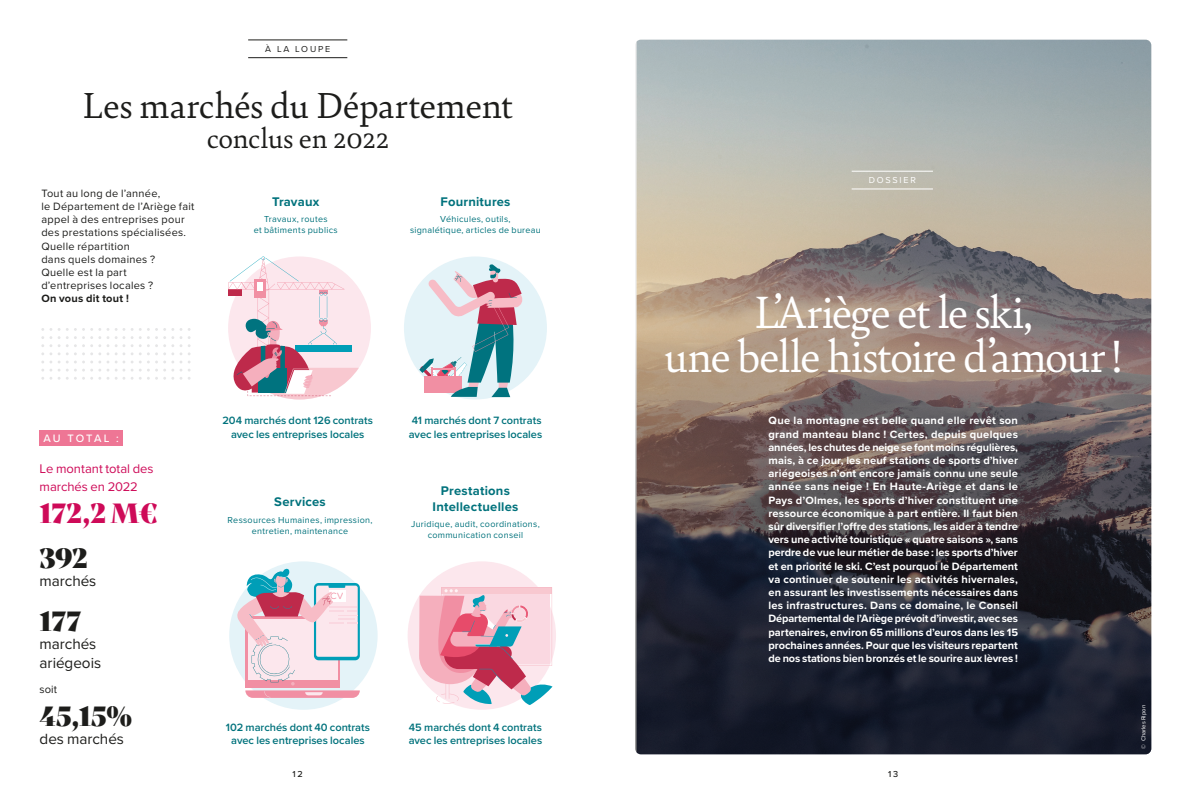
<style>
.page{position:relative;width:1191px;height:794px;background:#fff}
.page>*{position:absolute;margin:0;border:0;box-sizing:border-box;transform-origin:0 0}
.t1{font:48px/44px "Bely";letter-spacing:-.03em;color:#fff;text-align:center}
.t2{font:38.4px "Bely";letter-spacing:-.01em;color:#1d1d1b}
.t3{font:30px "Bely";letter-spacing:-.01em;color:#1d1d1b}
.texte_justfie{font:27px "Bely Display";letter-spacing:-.005em;color:#1d1d1b}
.texte_justfie-2{font:27px "Bely Display";color:#ce0a58}
.texte_justfie-3{font:15.3px/18.3px "Proxima Nova";letter-spacing:-.005em;color:#1d1d1b}
.Chapeau{font:700 13px/15.6px "Proxima Nova";letter-spacing:.02em;color:#00727c;text-align:center}
.texte_justfie-4{font:13px/18.3px "Proxima Nova";color:#ce0a58}
.Chapeau-2{font:500 11.1px "Proxima Nova";letter-spacing:.175em;color:#fff}
.texte_justfie-5{font:11.1px "Proxima Nova";color:#1d1d1b}
.Chapeau-3{font:700 11px/13.2px "Proxima Nova";letter-spacing:-.005em;color:#fff;text-align:justify}
.texte_justfie-6{font:600 11px/13.2px "Proxima Nova";color:#00727c;text-align:center}
.Chapeau-4{font:11px/13.2px "Proxima Nova";letter-spacing:.025em;color:#1d1d1b}
.Chapeau-5{font:700 11px "Proxima Nova";letter-spacing:.02em;color:#1d1d1b}
.Chapeau-6{font:9px/10.8px "Proxima Nova";letter-spacing:.035em;color:#00727c;text-align:center}
.t4{font:9px "Proxima Nova";letter-spacing:.2em;color:#1d1d1b}
.t5{font:9px "Proxima Nova";letter-spacing:.2em;color:#fff}
.t6{font:500 9px "Proxima Nova";color:#1d1d1b}
.t7{font:9px "Gotham Rounded";color:#f18fa3}
.t8{font:6px "Proxima Nova";color:#fff}
</style>
<div class="page">
<img style="left:636px;top:40px;width:515px;height:714px">
<svg style="left:635px;top:313px;width:516px;height:441px;background:#4a4348"></svg>
<hr style="left:248px;top:40px;width:99px;height:1px;background:#1d1d1b">
<hr style="left:248px;top:57px;width:99px;height:1px;background:#1d1d1b">
<hr style="left:851px;top:171px;width:82px;height:1px;background:#fff">
<hr style="left:851px;top:189px;width:82px;height:1px;background:#fff">
<svg style="left:107px;top:328px;width:2px;height:35px"></svg>
<svg style="left:58px;top:377px;width:43px;height:3px"></svg>
<svg style="left:41px;top:377px;width:11px;height:3px"></svg>
<svg style="left:58px;top:369px;width:43px;height:2px"></svg>
<svg style="left:58px;top:328px;width:43px;height:35px"></svg>
<svg style="left:41px;top:328px;width:11px;height:35px"></svg>
<svg style="left:188px;top:328px;width:3px;height:35px"></svg>
<svg style="left:139px;top:377px;width:43px;height:3px"></svg>
<svg style="left:115px;top:377px;width:10px;height:3px"></svg>
<svg style="left:139px;top:369px;width:43px;height:2px"></svg>
<svg style="left:139px;top:328px;width:43px;height:35px"></svg>
<svg style="left:131px;top:328px;width:2px;height:35px"></svg>
<svg style="left:115px;top:328px;width:10px;height:35px"></svg>
<div style="left:40px;top:430px;width:83px;height:15px;background:#ee7695"></div>
<div style="left:228px;top:256px;width:143px;height:143px;background:#fce7ed;border-radius:50%"></div>
<svg style="left:228px;top:256px;width:131px;height:143px"></svg>
<div style="left:229px;top:561px;width:148px;height:149px;background:#e4f3f8;border-radius:50%"></div>
<svg style="left:236px;top:568px;width:124px;height:130px"></svg>
<div style="left:404px;top:256px;width:143px;height:143px;background:#e4f3f8;border-radius:50%"></div>
<svg style="left:419px;top:264px;width:104px;height:133px"></svg>
<div style="left:407px;top:561px;width:149px;height:149px;background:#fce7ed;border-radius:50%"></div>
<svg style="left:419px;top:587px;width:133px;height:118px"></svg>
<p class="t4" style="left:265px;top:42px;width:67px">À LA LOUPE</p>
<p class="t2" style="left:82px;top:78px;width:433px">Les marchés du Département</p>
<p class="t3" style="left:207px;top:117px;width:183px">conclus en 2022</p>
<p class="Chapeau-4" style="left:41px;top:186px;width:155px">Tout au long de l’année,<br>le Département de l’Ariège fait appel à des entreprises pour des prestations spécialisées.</p>
<p class="Chapeau-4" style="left:41px;top:239px;width:115px">Quelle répartition dans quels domaines ?</p>
<p class="Chapeau-4" style="left:41px;top:265px;width:113px">Quelle est la part d’entreprises locales ?</p>
<p class="Chapeau-5" style="left:41px;top:290px;width:89px">On vous dit tout !</p>
<p class="Chapeau" style="left:272px;top:193px;width:49px">Travaux</p>
<p class="Chapeau-6" style="left:254px;top:213px;width:85px">Travaux, routes<br>et bâtiments publics</p>
<p class="Chapeau" style="left:440px;top:193px;width:72px">Fournitures</p>
<p class="Chapeau-6" style="left:410px;top:213px;width:132px">Véhicules, outils,<br>signalétique, articles de bureau</p>
<p class="Chapeau-2" style="left:44px;top:430px;width:77px">AU TOTAL :</p>
<p class="texte_justfie-4" style="left:40px;top:458px;width:115px">Le montant total des marchés en 2022</p>
<p class="texte_justfie-2" style="left:40px;top:492px;width:120px">172,2 M€</p>
<p class="texte_justfie" style="left:40px;top:536px;width:49px">392</p>
<p class="texte_justfie-3" style="left:40px;top:571px;width:58px">marchés</p>
<p class="texte_justfie" style="left:40px;top:599px;width:43px">177</p>
<p class="texte_justfie-3" style="left:40px;top:634px;width:63px">marchés ariégeois</p>
<p class="texte_justfie-5" style="left:40px;top:680px;width:19px">soit</p>
<p class="texte_justfie" style="left:40px;top:694px;width:94px">45,15%</p>
<p class="texte_justfie-3" style="left:40px;top:729px;width:86px">des marchés</p>
<p class="texte_justfie-6" style="left:222px;top:414px;width:152px">204 marchés dont 126 contrats avec les entreprises locales</p>
<p class="Chapeau" style="left:274px;top:494px;width:53px">Services</p>
<p class="Chapeau-6" style="left:228px;top:514px;width:146px">Ressources Humaines, impression, entretien, maintenance</p>
<p class="t7" style="left:330px;top:590px;width:15px">CV</p>
<p class="texte_justfie-6" style="left:409px;top:414px;width:135px;text-align:left">41 marchés dont 7 contrats avec les entreprises locales</p>
<p class="Chapeau" style="left:432px;top:482px;width:87px">Prestations<br>Intellectuelles</p>
<p class="Chapeau-6" style="left:411px;top:518px;width:130px">Juridique, audit, coordinations, communication conseil</p>
<p class="texte_justfie-6" style="left:226px;top:720px;width:146px">102 marchés dont 40 contrats avec les entreprises locales</p>
<p class="texte_justfie-6" style="left:409px;top:720px;width:135px;text-align:left">45 marchés dont 4 contrats avec les entreprises locales</p>
<p class="t5" style="left:868px;top:173px;width:49px">DOSSIER</p>
<p class="t1" style="left:664px;top:288px;width:460px">L’Ariège et le ski,<br>une belle histoire d’amour !</p>
<p class="Chapeau-3" style="left:768px;top:414px;width:251px">Que la montagne est belle quand elle revêt son grand manteau blanc ! Certes, depuis quelques années, les chutes de neige se font moins régulières, mais, à ce jour, les neuf stations de sports d’hiver ariégeoises n’ont encore jamais connu une seule année sans neige ! En Haute-Ariège et dans le Pays d’Olmes, les sports d’hiver constituent une ressource économique à part entière. Il faut bien sûr diversifier l’offre des stations, les aider à tendre vers une activité touristique « quatre saisons », sans perdre de vue leur métier de base : les sports d’hiver et en priorité le ski. C’est pourquoi le Département va continuer de soutenir les activités hivernales, en assurant les investissements nécessaires dans les infrastructures. Dans ce domaine, le Conseil Départemental de l’Ariège prévoit d’investir, avec ses partenaires, environ 65 millions d’euros dans les 15 prochaines années. Pour que les visiteurs repartent de nos stations bien bronzés et le sourire aux lèvres !</p>
<p class="t6" style="left:292px;top:767px;width:12px">12</p>
<p class="t6" style="left:888px;top:767px;width:12px">13</p>
<p class="t8" style="left:1139px;top:748px;width:45px;rotate:-90deg">© Charles Ripon</p>
</div>
